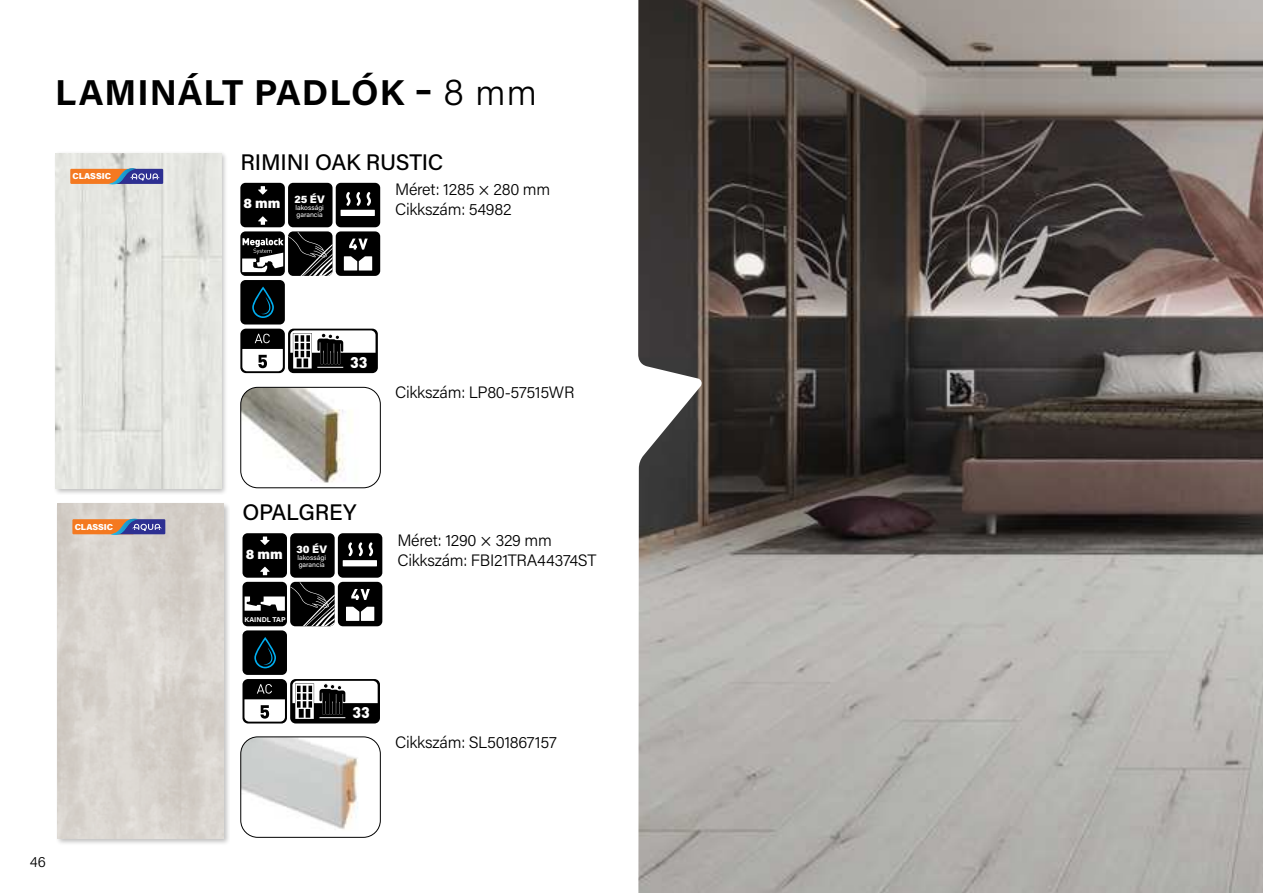
<style>
.page{position:relative;width:1263px;height:893px;background:#fff}
.page>*{position:absolute;margin:0;border:0;box-sizing:border-box;transform-origin:0 0}
.t1{font:700 36px "Acumin Pro";letter-spacing:.03em;color:#000}
.t2{font:500 22.5px "Acumin Pro";letter-spacing:-.01em;color:#000}
.t3{font:300 16.5px/19.8px "Acumin Pro";letter-spacing:-.02em;color:#000}
.t4{font:900 15.45px "DIN Pro";color:#fff}
.t5{font:300 15px "Acumin Pro";color:#000}
.t6{font:900 10.95px "Acumin Pro";letter-spacing:.015em;color:#fff}
.t7{font:900 8.7px "Acumin Pro";color:#fff}
.t8{font:700 7.05px "Acumin Pro";color:#fff}
.t9{font:6.9px/6.9px "Acumin Pro";color:#fff}
.s1{font-weight:300}
.s2{font-size:13.8px}
</style>
<div class="page">
<img style="left:703px;top:0;width:560px;height:893px">
<svg style="left:240px;top:0;width:463px;height:893px"></svg>
<div style="left:53px;top:150px;width:175px;height:345px;background:#000;opacity:.25"></div>
<img style="left:55px;top:153px;width:166px;height:335px">
<div style="left:240px;top:183px;width:45px;height:44px;background:#000;border-radius:5px"></div>
<svg style="left:258px;top:186px;width:10px;height:9px"></svg>
<svg style="left:258px;top:216px;width:10px;height:9px"></svg>
<div style="left:288px;top:183px;width:44px;height:44px;background:#000;border-radius:5px"></div>
<div style="left:336px;top:183px;width:44px;height:44px;background:#000;border-radius:5px"></div>
<svg style="left:367px;top:192px;width:4px;height:14px"></svg>
<svg style="left:346px;top:192px;width:15px;height:14px"></svg>
<div style="left:341px;top:210px;width:34px;height:6px;background:#fff"></div>
<div style="left:240px;top:231px;width:45px;height:45px;background:#000;border-radius:5px"></div>
<div style="left:288px;top:231px;width:44px;height:45px;background:#6d6d6d;border-radius:5px"></div>
<svg style="left:242px;top:232px;width:90px;height:44px"></svg>
<div style="left:336px;top:231px;width:44px;height:45px;background:#000;border-radius:5px"></div>
<svg style="left:344px;top:256px;width:28px;height:15px"></svg>
<svg style="left:349px;top:239px;width:19px;height:11px"></svg>
<div style="left:240px;top:280px;width:45px;height:44px;background:#000;border-radius:5px"></div>
<svg style="left:252px;top:287px;width:22px;height:31px"></svg>
<div style="left:240px;top:329px;width:45px;height:44px;background:#000;border-radius:6px"></div>
<svg style="left:255px;top:334px;width:15px;height:9px"></svg>
<svg style="left:242px;top:349px;width:41px;height:22px"></svg>
<div style="left:288px;top:329px;width:90px;height:44px;background:#000;border-radius:6px"></div>
<svg style="left:290px;top:330px;width:85px;height:38px"></svg>
<div style="left:70px;top:169px;width:62px;height:15px;background:#f47920"></div>
<svg style="left:108px;top:168px;width:55px;height:17px"></svg>
<div style="left:55px;top:501px;width:175px;height:344px;background:#000;opacity:.25"></div>
<img style="left:57px;top:503px;width:166px;height:335px">
<div style="left:242px;top:533px;width:45px;height:45px;background:#000;border-radius:5px"></div>
<svg style="left:260px;top:536px;width:10px;height:9px"></svg>
<svg style="left:260px;top:567px;width:10px;height:8px"></svg>
<div style="left:290px;top:533px;width:45px;height:45px;background:#000;border-radius:5px"></div>
<div style="left:338px;top:533px;width:44px;height:45px;background:#000;border-radius:5px"></div>
<svg style="left:369px;top:542px;width:4px;height:14px"></svg>
<svg style="left:348px;top:542px;width:15px;height:14px"></svg>
<div style="left:343px;top:560px;width:34px;height:6px;background:#fff"></div>
<svg style="left:242px;top:582px;width:45px;height:44px"></svg>
<svg style="left:245px;top:582px;width:90px;height:44px"></svg>
<div style="left:338px;top:582px;width:44px;height:44px;background:#000;border-radius:5px"></div>
<svg style="left:346px;top:607px;width:28px;height:14px"></svg>
<svg style="left:351px;top:589px;width:19px;height:11px"></svg>
<div style="left:242px;top:630px;width:45px;height:45px;background:#000;border-radius:5px"></div>
<svg style="left:254px;top:637px;width:22px;height:31px"></svg>
<div style="left:242px;top:679px;width:45px;height:44px;background:#000;border-radius:6px"></div>
<svg style="left:244px;top:684px;width:41px;height:38px"></svg>
<div style="left:290px;top:679px;width:90px;height:44px;background:linear-gradient(to right,#000,#000);border-radius:5px"></div>
<svg style="left:292px;top:681px;width:86px;height:38px"></svg>
<div style="left:72px;top:519px;width:62px;height:15px;background:#f47920"></div>
<svg style="left:110px;top:518px;width:55px;height:17px"></svg>
<img style="left:241px;top:387px;width:139px;height:101px">
<div style="left:240px;top:387px;width:141px;height:101px;border:1px solid #000;border-radius:17px"></div>
<img style="left:241px;top:737px;width:139px;height:100px">
<div style="left:240px;top:736px;width:141px;height:102px;border:1px solid #000;border-radius:17px"></div>
<h1 class="t1" style="left:55px;top:72px;width:483px">LAMINÁLT PADLÓK – <span class="s1">8 mm</span></h1>
<p class="t7" style="left:73px;top:171px;width:40px">CLASSIC</p>
<h2 class="t2" style="left:240px;top:149px;width:205px">RIMINI OAK RUSTIC</h2>
<p class="t3" style="left:395px;top:179px;width:156px">Méret: 1285 × 280 mm<br>Cikkszám: 54982</p>
<p class="t6" style="left:244px;top:193px;width:83px"><span class="s2">8 mm</span> 25 ÉV</p>
<p class="t9" style="left:295px;top:204px;width:30px">lakossági garancia</p>
<p class="t7" style="left:75px;top:522px;width:40px">CLASSIC</p>
<p class="t5" style="left:30px;top:853px;width:18px">46</p>
<p class="t4" style="left:350px;top:354px;width:19px">33</p>
<p class="t3" style="left:395px;top:383px;width:181px">Cikkszám: LP80-57515WR</p>
<h2 class="t2" style="left:242px;top:500px;width:115px">OPALGREY</h2>
<p class="t6" style="left:246px;top:544px;width:83px"><span class="s2">8 mm</span> 30 ÉV</p>
<p class="t9" style="left:298px;top:554px;width:30px">lakossági garancia</p>
<p class="t8" style="left:245px;top:616px;width:43px">KAINDL TAP</p>
<p class="t3" style="left:397px;top:530px;width:200px">Méret: 1290 × 329 mm<br>Cikkszám: FBI21TRA44374ST</p>
<p class="t4" style="left:352px;top:704px;width:19px">33</p>
<p class="t3" style="left:395px;top:732px;width:163px">Cikkszám: SL501867157</p>
</div>
